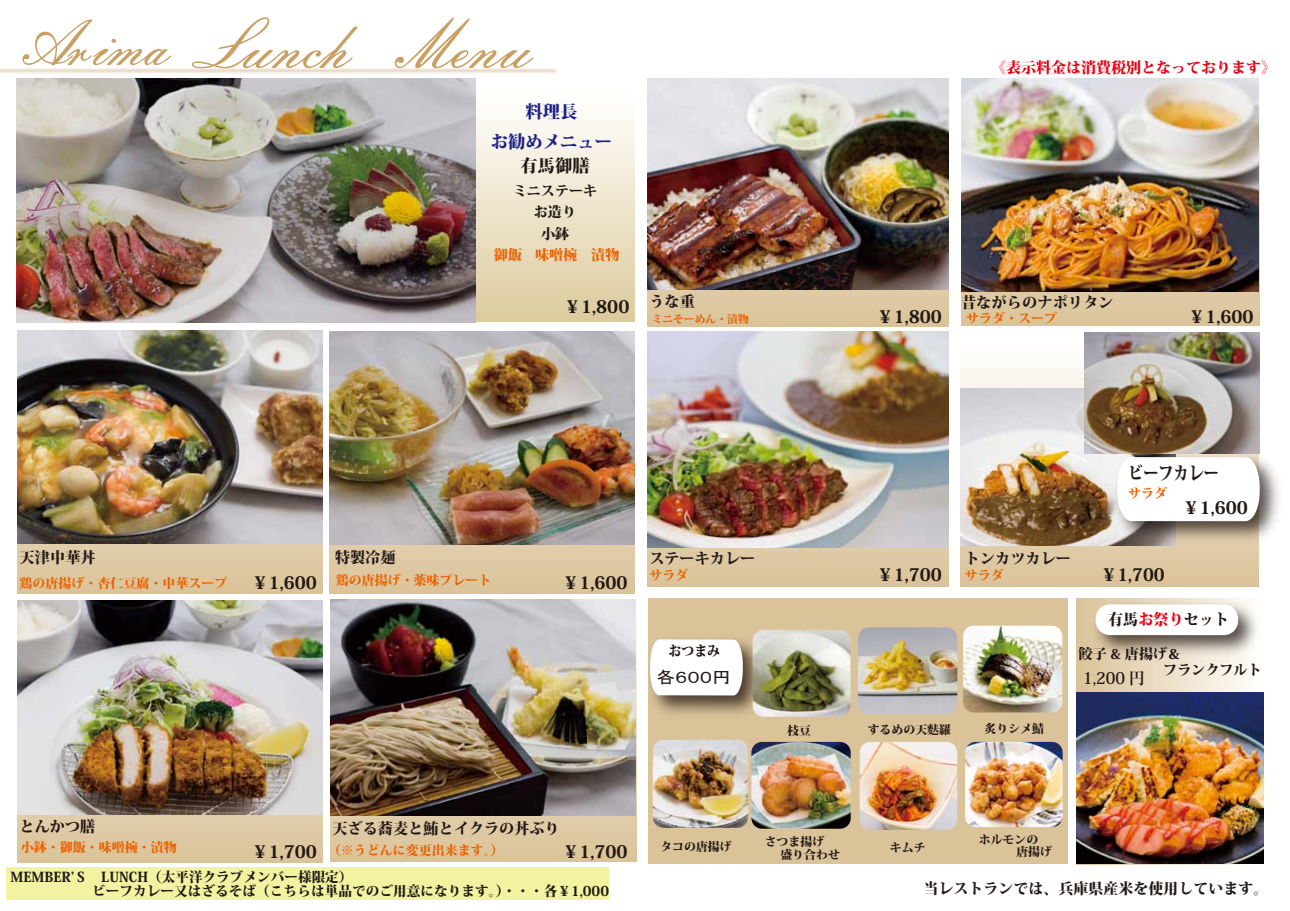
<style>
.page{position:relative;width:1290px;height:911px;background:#fff}
.page>*{position:absolute;margin:0;border:0;box-sizing:border-box;transform-origin:0 0}
.t1{font:68.75px "Embassy JS";color:#c9a063}
.t2{font:800 18.62px "Koz Min Pro";color:#221815;scale:.82 1}
.t3{font:800 17.38px "Koz Min Pro";color:#221815}
.t4{font:800 17.38px/30.2px "Koz Min Pro";color:#1d2088;text-align:center}
.t5{font:700 16.25px "Koz Min Pro";color:#221815;scale:.95 1}
.t6{font:16.25px "MS P Gothic";color:#221815;scale:1.12 1}
.t7{font:800 15.5px "Koz Min Pro";color:#221815}
.t8{font:800 15.12px "Koz Min Pro";color:#221815}
.t9{font:800 15px "Koz Min Pro";color:#221815}
.t10{font:800 15px "Koz Min Pro";color:#e60012}
.t11{font:800 14.12px/20.8px "Koz Min Pro";color:#221815;text-align:center}
.t12{font:800 14.12px "Koz Min Pro";color:#eb6100}
.t13{font:800 14px "Koz Min Pro";color:#221815;scale:.92 1}
.t14{font:800 13.62px "Koz Min Pro";color:#221815}
.t15{font:800 13px "Koz Min Pro";color:#eb6100}
.t16{font:800 11.88px/13px "Koz Min Pro";color:#221815}
.t17{font:800 10.88px "Koz Min Pro";color:#eb6100}
.s1{font-size:62.5px}
.s2{color:#e60012}
</style>
<div class="page">
<div style="left:6px;top:867px;width:603px;height:32px;background:#f1f3a1"></div>
<svg style="left:404px;top:593px;width:177px;height:1px"></svg>
<div style="left:19px;top:88px;width:615px;height:234px;background:linear-gradient(to bottom,#fff,#dbc99c)"></div>
<div style="left:330px;top:329px;width:305px;height:264px;background:#dec8a3"></div>
<div style="left:17px;top:328px;width:305px;height:265px;background:#dec8a3"></div>
<svg style="left:331px;top:599px;width:305px;height:262px;background:#d9c5a1"></svg>
<svg style="left:17px;top:814px;width:305px;height:48px;background:#dcc7a1"></svg>
<img style="left:17px;top:600px;width:306px;height:214px">
<img style="left:331px;top:600px;width:304px;height:215px">
<img style="left:16px;top:78px;width:459px;height:244px">
<img style="left:330px;top:331px;width:305px;height:213px">
<img style="left:17px;top:330px;width:305px;height:213px">
<div style="left:648px;top:598px;width:420px;height:265px;background:#dac399"></div>
<svg style="left:960px;top:338px;width:298px;height:248px"></svg>
<div style="left:647px;top:330px;width:301px;height:256px;background:#ddc8a1"></div>
<div style="left:1076px;top:598px;width:191px;height:266px;background:linear-gradient(to right,#dac298,#fff)"></div>
<img style="left:1085px;top:598px;width:180px;height:65px">
<div style="left:1095px;top:604px;width:143px;height:31px;background:#fff;border-radius:14px"></div>
<img style="left:649px;top:629px;width:121px;height:88px">
<div style="left:650px;top:639px;width:93px;height:56px;background:#fff"></div>
<div style="left:961px;top:78px;width:298px;height:248px;background:#ddc7a0"></div>
<div style="left:647px;top:79px;width:301px;height:248px;background:#ddc8a0"></div>
<img style="left:860px;top:742px;width:97px;height:88px">
<img style="left:965px;top:742px;width:97px;height:85px">
<img style="left:647px;top:332px;width:301px;height:215px">
<img style="left:751px;top:742px;width:100px;height:86px">
<img style="left:753px;top:630px;width:97px;height:86px">
<img style="left:963px;top:625px;width:99px;height:87px">
<img style="left:858px;top:627px;width:99px;height:87px">
<img style="left:960px;top:388px;width:147px;height:157px">
<img style="left:1107px;top:447px;width:172px;height:102px">
<svg style="left:1117px;top:457px;width:142px;height:64px"></svg>
<img style="left:1085px;top:333px;width:174px;height:120px">
<img style="left:961px;top:78px;width:297px;height:214px">
<img style="left:1076px;top:692px;width:188px;height:171px">
<img style="left:647px;top:78px;width:301px;height:211px">
<img style="left:653px;top:740px;width:95px;height:88px">
<h1 class="t1" style="left:23px;top:-1px;width:509px"><span class="s1">Arima</span> Lunch Menu</h1>
<p class="t4" style="left:491px;top:95px;width:123px">料理長<br>お勧めメニュー</p>
<p class="t3" style="left:520px;top:153px;width:71px">有馬御膳</p>
<p class="t11" style="left:513px;top:180px;width:86px">ミニステーキお造り</p>
<p class="t12" style="left:494px;top:244px;width:30px">御飯</p>
<p class="t11" style="left:541px;top:222px;width:30px">小鉢</p>
<p class="t12" style="left:535px;top:244px;width:44px">味噌椀</p>
<p class="t12" style="left:591px;top:244px;width:30px">漬物</p>
<p class="t3" style="left:564px;top:294px;width:67px">￥1,800</p>
<p class="t10" style="left:991px;top:57px;width:286px">《表示料金は消費税別となっております》</p>
<p class="t8" style="left:649px;top:290px;width:47px">うな重</p>
<p class="t8" style="left:961px;top:291px;width:154px">昔ながらのナポリタン</p>
<p class="t15" style="left:966px;top:309px;width:92px">サラダ・スープ</p>
<p class="t17" style="left:651px;top:311px;width:99px">ミニそーめん・漬物</p>
<p class="t3" style="left:876px;top:304px;width:67px">￥1,800</p>
<p class="t3" style="left:1184px;top:300px;width:67px">￥1,600</p>
<p class="t3" style="left:1188px;top:304px;width:67px">￥1,600</p>
<p class="t8" style="left:20px;top:546px;width:78px">天津中華丼</p>
<p class="t8" style="left:335px;top:546px;width:62px">特製冷麺</p>
<p class="t15" style="left:20px;top:573px;width:209px">鶏の唐揚げ・杏仁豆腐・中華スープ</p>
<p class="t3" style="left:251px;top:570px;width:67px">￥1,600</p>
<p class="t15" style="left:336px;top:570px;width:157px">鶏の唐揚げ・薬味プレート</p>
<p class="t3" style="left:562px;top:570px;width:67px">￥1,600</p>
<p class="t8" style="left:649px;top:546px;width:108px">ステーキカレー</p>
<p class="t15" style="left:649px;top:565px;width:40px">サラダ</p>
<p class="t13" style="left:668px;top:640px;width:58px">おつまみ</p>
<p class="t6" style="left:657px;top:668px;width:67px">各６００円</p>
<p class="t16" style="left:787px;top:723px;width:25px">枝豆</p>
<h2 class="t2" style="left:1128px;top:459px;width:112px">ビーフカレー</h2>
<p class="t15" style="left:1128px;top:483px;width:40px">サラダ</p>
<p class="t8" style="left:965px;top:546px;width:108px">トンカツカレー</p>
<p class="t15" style="left:965px;top:565px;width:40px">サラダ</p>
<p class="t3" style="left:876px;top:561px;width:67px">￥1,700</p>
<p class="t3" style="left:1100px;top:561px;width:66px">￥1,700</p>
<p class="t3" style="left:1182px;top:495px;width:67px">￥1,600</p>
<p class="t16" style="left:868px;top:722px;width:85px">するめの天麩羅</p>
<p class="t16" style="left:984px;top:721px;width:61px">炙りシメ鯖</p>
<p class="t7" style="left:1108px;top:607px;width:123px">有馬<span class="s2">お祭り</span>セット</p>
<p class="t11" style="left:1078px;top:643px;width:104px">餃子 &amp; 唐揚げ＆</p>
<p class="t5" style="left:1083px;top:666px;width:66px">1,200 円</p>
<p class="t11" style="left:1163px;top:659px;width:100px">フランクフルト</p>
<p class="t8" style="left:20px;top:815px;width:77px">とんかつ膳</p>
<p class="t15" style="left:21px;top:837px;width:157px">小鉢・御飯・味噌椀・漬物</p>
<p class="t8" style="left:332px;top:817px;width:229px">天ざる蕎麦と鮪とイクラの丼ぶり</p>
<p class="t15" style="left:328px;top:840px;width:177px">（※うどんに変更出来ます。）</p>
<p class="t3" style="left:251px;top:838px;width:67px">￥1,700</p>
<p class="t3" style="left:562px;top:838px;width:67px">￥1,700</p>
<p class="t16" style="left:660px;top:839px;width:73px">タコの唐揚げ</p>
<p class="t16" style="left:780px;top:834px;width:61px;text-indent:-16px">さつま揚げ<br>盛り合わせ</p>
<p class="t16" style="left:890px;top:840px;width:37px">キムチ</p>
<p class="t16" style="left:1016px;top:833px;width:37px;line-height:11.9px;text-indent:-38px">ホルモンの唐揚げ</p>
<p class="t14" style="left:10px;top:866px;width:344px">MEMBERʼＳ　LUNCH（太平洋クラブメンバー様限定）</p>
<p class="t14" style="left:92px;top:881px;width:519px">ビーフカレー又はざるそば（こちらは単品でのご用意になります。）・・・各￥1,000</p>
<p class="t9" style="left:923px;top:877px;width:346px">当レストランでは、兵庫県産米を使用しています。</p>
</div>
